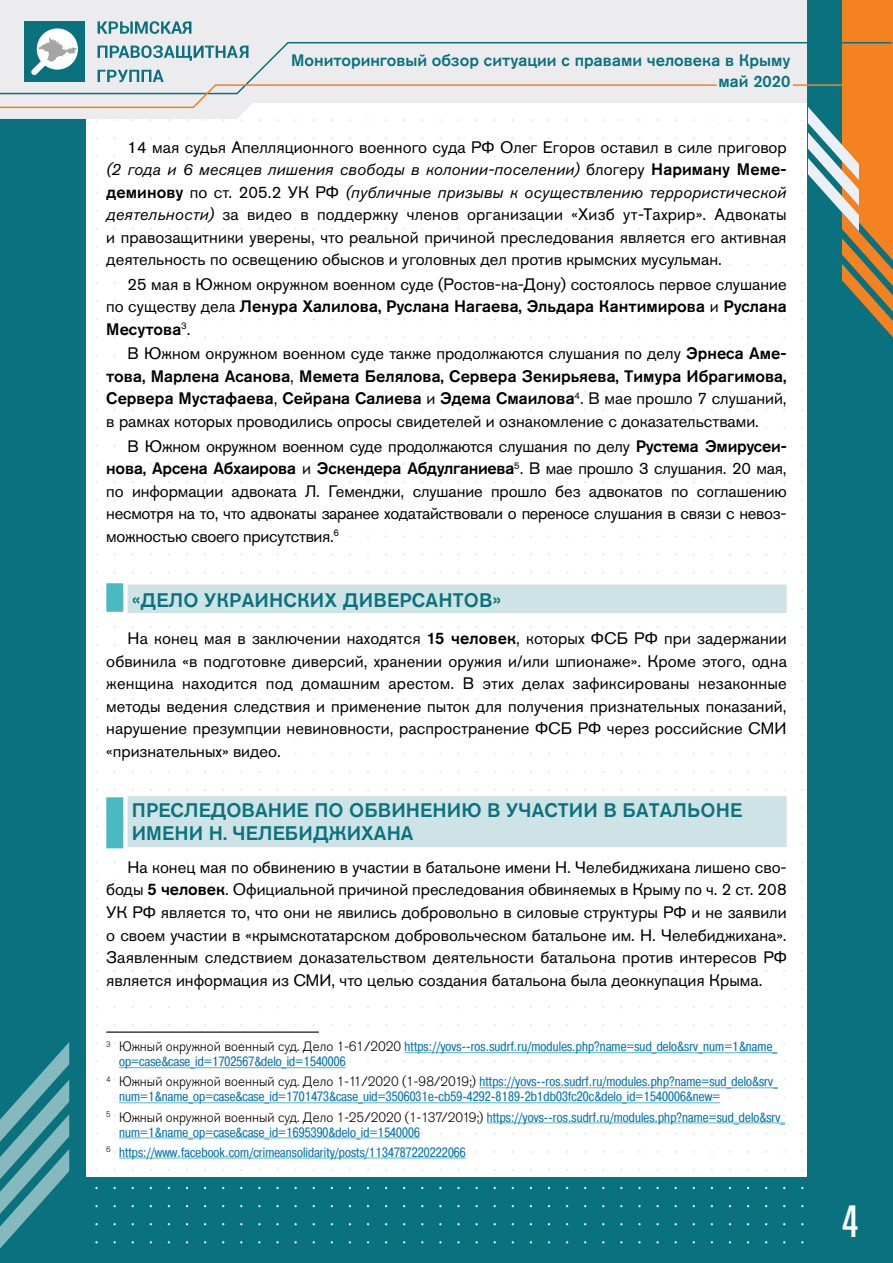
<style>
.page{position:relative;width:893px;height:1263px;background:#fff}
.page>*{position:absolute;margin:0;border:0;box-sizing:border-box;transform-origin:0 0}
.t1{font:500 condensed 45px "Akzidenz Grotesk Pro";color:#fff}
.t2{font:500 19.5px/22.5px "Akzidenz Grotesk Pro";letter-spacing:.005em;color:#0a727e}
.t3{font:16.5px/22.5px "Akzidenz Grotesk Pro";color:#000;text-align:justify}
.t4{font:500 16.5px/20.7px "Akzidenz Grotesk Pro";color:#0a727e;text-align:right}
.t5{font:13.5px/15px "Pragmatica Cond C";letter-spacing:.01em;color:#0976ae}
.s1{font-style:italic}
.s2{font-weight:500}
.s3{font-family:"Akzidenz Grotesk Pro";font-weight:300;color:#000}
</style>
<div class="page">
<div style="left:0;top:1178px;width:893px;height:85px;background:#0a727e"></div>
<div style="left:0;top:0;width:85px;height:1263px;background:#0a727e"></div>
<svg style="left:0;top:0;width:808px;height:119px;fill:#ececee"></svg>
<div style="left:808px;top:0;width:85px;height:1263px;background:#0a727e"></div>
<svg style="left:842px;top:0;width:51px;height:338px"></svg>
<svg style="left:801px;top:101px;width:58px;height:130px"></svg>
<svg style="left:0;top:1042px;width:69px;height:206px"></svg>
<div style="left:24px;top:21px;width:61px;height:61px;background:#0a727e"></div>
<svg style="left:38px;top:28px;width:39px;height:13px"></svg>
<svg style="left:98px;top:21px;width:20px;height:13px"></svg>
<svg style="left:120px;top:21px;width:13px;height:13px"></svg>
<svg style="left:135px;top:21px;width:24px;height:13px"></svg>
<svg style="left:161px;top:21px;width:10px;height:13px"></svg>
<svg style="left:171px;top:21px;width:20px;height:13px"></svg>
<svg style="left:0;top:41px;width:893px;height:54px;background:#cdd3d0"></svg>
<svg style="left:0;top:83px;width:718px;height:26px"></svg>
<hr style="left:793px;top:84px;width:100px;height:2px;background:#f48220">
<div style="left:128px;top:584px;width:659px;height:29px;background:#cee3e5"></div>
<div style="left:106px;top:583px;width:17px;height:29px;background:#4bb9c2"></div>
<div style="left:128px;top:796px;width:659px;height:51px;background:#cee3e5"></div>
<div style="left:106px;top:797px;width:17px;height:51px;background:#4bb9c2"></div>
<hr style="left:106px;top:1031px;width:213px;height:2px;background:#000">
<hr style="left:405px;top:1052px;width:372px;height:1px;background:#4bb9c2">
<hr style="left:119px;top:1067px;width:227px;height:1px;background:#4bb9c2">
<hr style="left:479px;top:1087px;width:299px;height:1px;background:#4bb9c2">
<hr style="left:119px;top:1102px;width:601px;height:1px;background:#4bb9c2">
<hr style="left:487px;top:1122px;width:298px;height:1px;background:#4bb9c2">
<hr style="left:119px;top:1137px;width:301px;height:1px;background:#4bb9c2">
<hr style="left:119px;top:1158px;width:347px;height:1px;background:#4bb9c2">
<p class="t4" style="left:291px;top:49px;width:501px">Мониторинговый обзор ситуации с правами человека в Крыму май 2020</p>
<p class="t3" style="left:106px;top:136px;width:682px;text-indent:21px">14 мая судья Апелляционного военного суда РФ Олег Егоров оставил в силе приговор <span class="s1">(2 года и 6 месяцев лишения свободы в колонии-поселении)</span> блогеру <span class="s2">Нариману Меме&shy;деминову</span> по ст. 205.2 УК РФ <span class="s1">(публичные призывы к осуществлению террористической деятельности)</span> за видео в поддержку членов организации «Хизб ут-Тахрир». Адвокаты и правозащитники уверены, что реальной причиной преследования является его активная деятельность по освещению обысков и уголовных дел против крымских мусульман.</p>
<p class="t3" style="left:106px;top:273px;width:682px;text-indent:21px">25 мая в Южном окружном военном суде (Ростов-на-Дону) состоялось первое слушание по существу дела <span class="s2">Ленура Халилова, Руслана Нагаева, Эльдара Кантимирова</span> и <span class="s2">Руслана Месутова</span><sup>3</sup>.</p>
<p class="t3" style="left:106px;top:342px;width:682px;text-indent:21px">В Южном окружном военном суде также продолжаются слушания по делу <span class="s2">Эрнеса Аме&shy;това, Марлена Асанова</span>, <span class="s2">Мемета Белялова, Сервера Зекирьяева, Тимура Ибрагимова, Сервера Мустафаева</span>, <span class="s2">Сейрана Салиева</span> и <span class="s2">Эдема Смаилова</span><sup>4</sup>. В мае прошло 7 слушаний, в рамках которых проводились опросы свидетелей и ознакомление с доказательствами.</p>
<p class="t3" style="left:106px;top:434px;width:682px;text-indent:21px">В Южном окружном военном суде продолжаются слушания по делу <span class="s2">Рустема Эмирусеи&shy;нова, Арсена Абхаирова</span> и <span class="s2">Эскендера Абдулганиева</span><sup>5</sup>. В мае прошло 3 слушания. 20 мая, по информации адвоката Л. Геменджи, слушание прошло без адвокатов по соглашению несмотря на то, что адвокаты заранее ходатайствовали о переносе слушания в связи с невоз&shy;можностью своего присутствия.<sup>6</sup></p>
<p class="t2" style="left:132px;top:588px;width:371px">«ДЕЛО УКРАИНСКИХ ДИВЕРСАНТОВ»</p>
<p class="t3" style="left:106px;top:627px;width:682px;text-indent:21px">На конец мая в заключении находятся <span class="s2">15 человек</span>, которых ФСБ РФ при задержании обвинила «в подготовке диверсий, хранении оружия и/или шпионаже». Кроме этого, одна женщина находится под домашним арестом. В этих делах зафиксированы незаконные методы ведения следствия и применение пыток для получения признательных показаний, нарушение презумпции невиновности, распространение ФСБ РФ через российские СМИ «признательных» видео.</p>
<p class="t2" style="left:132px;top:799px;width:612px">ПРЕСЛЕДОВАНИЕ ПО ОБВИНЕНИЮ В УЧАСТИИ В БАТАЛЬОНЕ<br>ИМЕНИ Н. ЧЕЛЕБИДЖИХАНА</p>
<p class="t3" style="left:106px;top:856px;width:682px;text-indent:21px">На конец мая по обвинению в участии в батальоне имени Н. Челебиджихана лишено сво&shy;боды <span class="s2">5 человек</span>. Официальной причиной преследования обвиняемых в Крыму по ч. 2 ст. 208<br>УК РФ является то, что они не явились добровольно в силовые структуры РФ и не заявили о своем участии в «крымскотатарском добровольческом батальоне им. Н. Челебиджихана».<br>Заявленным следствием доказательством деятельности батальона против интересов РФ является информация из СМИ, что целью создания батальона была деоккупация Крыма.</p>
<p class="t5" style="left:119px;top:1039px;width:660px;text-indent:-13px"><sup>3</sup> <span class="s3">Южный окружной военный суд. Дело 1-61/2020</span> https://yovs--ros.sudrf.ru/modules.php?name=sud_delo&amp;srv_num=1&amp;name_ op=case&amp;case_id=1702567&amp;delo_id=1540006</p>
<p class="t5" style="left:119px;top:1074px;width:660px;text-indent:-13px"><sup>4</sup> <span class="s3">Южный окружной военный суд. Дело 1-11/2020 (1-98/2019;)</span> https://yovs--ros.sudrf.ru/modules.php?name=sud_delo&amp;srv_ num=1&amp;name_op=case&amp;case_id=1701473&amp;case_uid=3506031e-cb59-4292-8189-2b1db03fc20c&amp;delo_id=1540006&amp;new=</p>
<p class="t5" style="left:119px;top:1109px;width:668px;text-indent:-13px"><sup>5</sup> <span class="s3">Южный окружной военный суд. Дело 1-25/2020 (1-137/2019;)</span> https://yovs--ros.sudrf.ru/modules.php?name=sud_delo&amp;srv_ num=1&amp;name_op=case&amp;case_id=1695390&amp;delo_id=1540006</p>
<p class="t5" style="left:106px;top:1144px;width:361px"><sup>6</sup> https://www.facebook.com/crimeansolidarity/posts/1134787220222066</p>
<h1 class="t1" style="left:842px;top:1192px;width:17px">4</h1>
</div>
